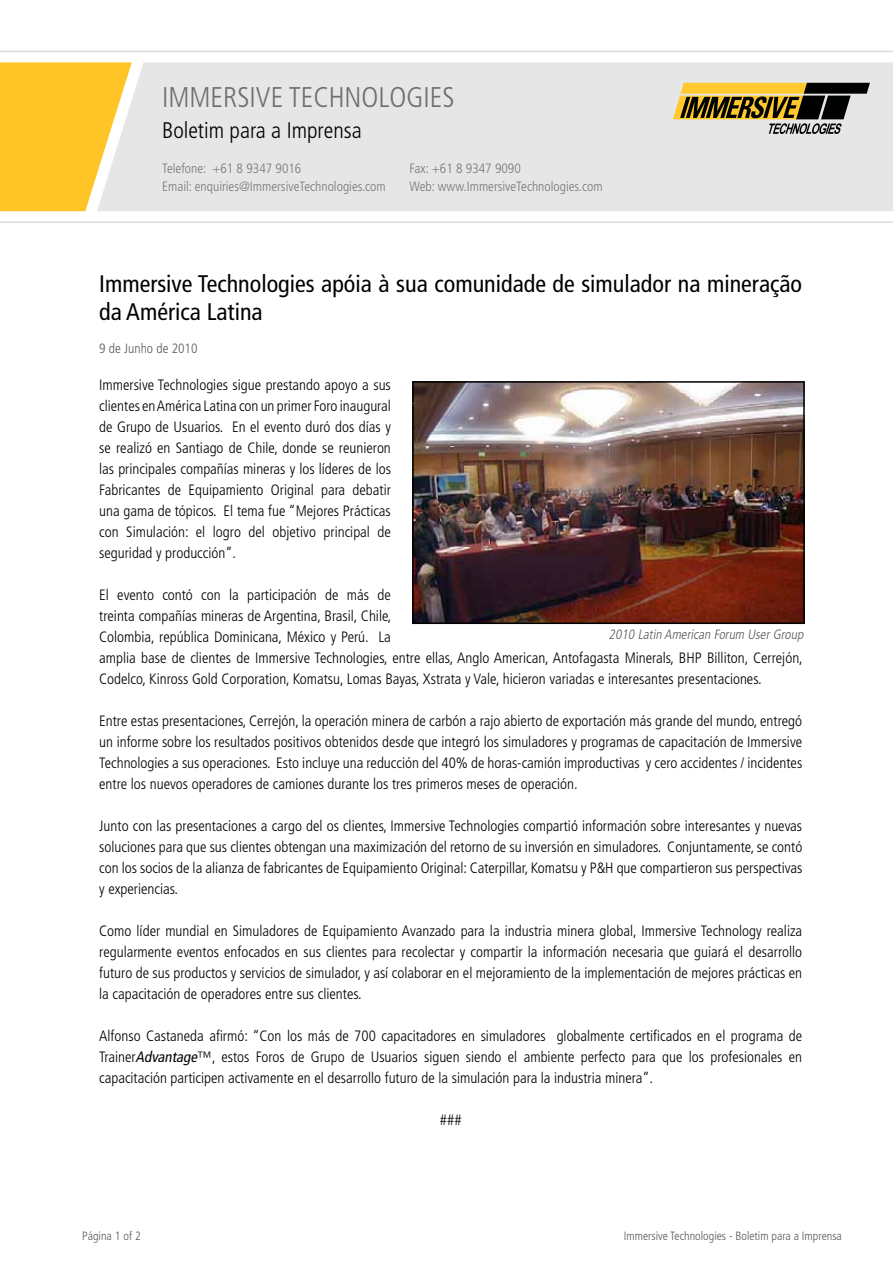
<style>
.page{position:relative;width:893px;height:1263px;background:#fff}
.page>*{position:absolute;margin:0;border:0;box-sizing:border-box;transform-origin:0 0}
.t1{font:300 condensed 28.5px "Frutiger";color:#6d6e71}
.t2{font:condensed 24px/28.8px "Frutiger";color:#000}
.t3{font:300 condensed 22.5px "Frutiger";color:#000}
.t4{font:300 condensed 15px/21px "Frutiger";color:#000;text-align:justify}
.t5{font:300 condensed 13.5px "Frutiger";color:#77787b}
.t6{font:italic 300 condensed 13.5px "Frutiger";color:#58595b}
.t7{font:300 condensed 13.5px "Frutiger";color:#58595b}
.t8{font:300 condensed 12px "Frutiger";color:#58595b}
.s1{font-weight:400;font-style:italic}
</style>
<div class="page">
<div style="left:0;top:62px;width:97px;height:149px;background:#ffc425"></div>
<div style="left:97px;top:62px;width:796px;height:149px;background:#e5e6e5"></div>
<hr style="left:0;top:51px;width:893px;height:1px;background:#dcddde">
<hr style="left:0;top:221px;width:893px;height:2px;background:#dcddde">
<svg style="left:673px;top:83px;width:197px;height:51px;background:#998b60"></svg>
<img style="left:415px;top:384px;width:387px;height:237px">
<div style="left:412px;top:381px;width:393px;height:243px;border:2px solid #000"></div>
<h1 class="t1" style="left:162px;top:81px;width:294px">IMMERSIVE TECHNOLOGIES</h1>
<h3 class="t3" style="left:162px;top:118px;width:201px">Boletim para a Imprensa</h3>
<p class="t5" style="left:162px;top:161px;width:141px">Telefone: +61 8 9347 9016</p>
<p class="t5" style="left:410px;top:161px;width:113px">Fax: +61 8 9347 9090</p>
<p class="t5" style="left:162px;top:179px;width:225px">Email: enquiries@ImmersiveTechnologies.com</p>
<p class="t5" style="left:410px;top:179px;width:194px">Web: www.ImmersiveTechnologies.com</p>
<h2 class="t2" style="left:99px;top:269px;width:704px">Immersive Technologies apóia à sua comunidade de simulador na mineração da América Latina</h2>
<p class="t7" style="left:99px;top:340px;width:100px">9 de Junho de 2010</p>
<p class="t4" style="left:99px;top:374px;width:293px">Immersive Technologies sigue prestando apoyo a sus clientes en América Latina con un primer Foro inaugural de Grupo de Usuarios. En el evento duró dos días y se realizó en Santiago de Chile, donde se reunieron las principales compañías mineras y los líderes de los Fabricantes de Equipamiento Original para debatir una gama de tópicos. El tema fue “Mejores Prácticas con Simulación: el logro del objetivo principal de seguridad y producción”.</p>
<p class="t4" style="left:99px;top:584px;width:705px;text-align:left">El evento contó con la participación de más de<br>treinta compañías mineras de Argentina, Brasil, Chile,<br>Colombia, república Dominicana, México y Perú. La<br>amplia base de clientes de Immersive Technologies, entre ellas, Anglo American, Antofagasta Minerals, BHP Billiton, Cerrejón, Codelco, Kinross Gold Corporation, Komatsu, Lomas Bayas, Xstrata y Vale, hicieron variadas e interesantes presentaciones.</p>
<p class="t4" style="left:99px;top:710px;width:705px">Entre estas presentaciones, Cerrejón, la operación minera de carbón a rajo abierto de exportación más grande del mundo, entregó un informe sobre los resultados positivos obtenidos desde que integró los simuladores y programas de capacitación de Immersive Technologies a sus operaciones. Esto incluye una reducción del 40% de horas-camión improductivas y cero accidentes / incidentes entre los nuevos operadores de camiones durante los tres primeros meses de operación.</p>
<p class="t4" style="left:99px;top:815px;width:705px">Junto con las presentaciones a cargo del os clientes, Immersive Technologies compartió información sobre interesantes y nuevas soluciones para que sus clientes obtengan una maximización del retorno de su inversión en simuladores. Conjuntamente, se contó con los socios de la alianza de fabricantes de Equipamiento Original: Caterpillar, Komatsu y P&amp;H que compartieron sus perspectivas y experiencias.</p>
<p class="t4" style="left:99px;top:920px;width:705px">Como líder mundial en Simuladores de Equipamiento Avanzado para la industria minera global, Immersive Technology realiza regularmente eventos enfocados en sus clientes para recolectar y compartir la información necesaria que guiará el desarrollo futuro de sus productos y servicios de simulador, y así colaborar en el mejoramiento de la implementación de mejores prácticas en la capacitación de operadores entre sus clientes.</p>
<p class="t4" style="left:99px;top:1025px;width:704px">Alfonso Castaneda afirmó: “Con los más de 700 capacitadores en simuladores globalmente certificados en el programa de Trainer<span class="s1">Advantage</span>™, estos Foros de Grupo de Usuarios siguen siendo el ambiente perfecto para que los profesionales en capacitación participen activamente en el desarrollo futuro de la simulación para la industria minera”.</p>
<p class="t4" style="left:440px;top:1109px;width:23px">###</p>
<p class="t6" style="left:608px;top:626px;width:199px">2010 Latin American Forum UserGroup</p>
<p class="t8" style="left:82px;top:1229px;width:60px">Página 1 of 2</p>
<p class="t8" style="left:624px;top:1229px;width:220px">Immersive Technologies - Boletim para a Imprensa</p>
</div>
